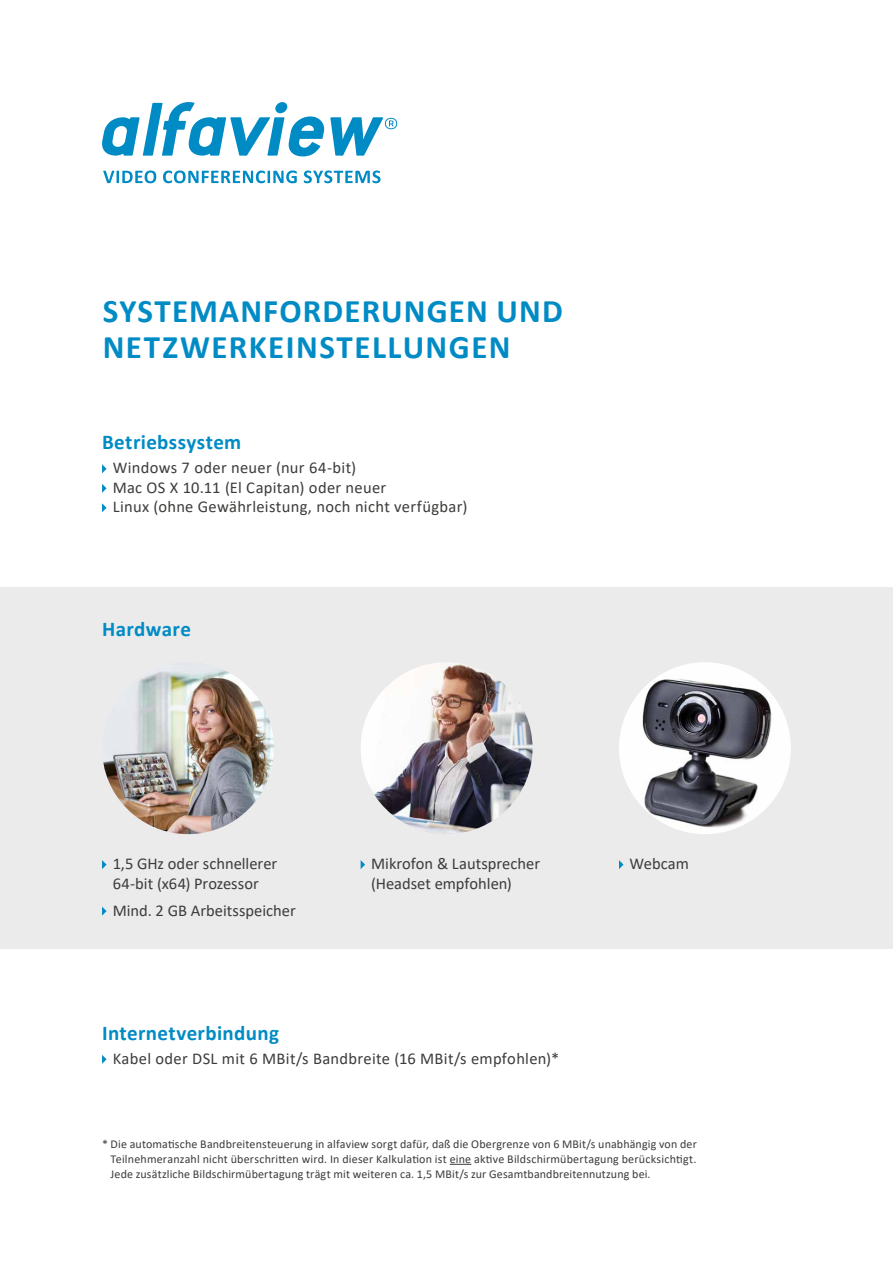
<style>
.page{position:relative;width:893px;height:1263px;background:#fff}
.page>*{position:absolute;margin:0;border:0;box-sizing:border-box;transform-origin:0 0}
.t1{font:700 33px/36px "Calibri";letter-spacing:.04em;color:#008bc5}
.t2{font:700 21px "Calibri";letter-spacing:.015em;color:#008bc5}
.t3{font:16.5px/19.5px "Calibri";letter-spacing:.015em;color:#3c3c3b}
.t4{font:12px/15px "Calibri";letter-spacing:.01em;color:#3c3c3b;text-align:justify}
</style>
<div class="page">
<svg style="left:102px;top:102px;width:295px;height:54px"></svg>
<svg style="left:103px;top:170px;width:278px;height:13px"></svg>
<svg style="left:102px;top:464px;width:5px;height:9px"></svg>
<svg style="left:102px;top:484px;width:5px;height:9px"></svg>
<svg style="left:102px;top:503px;width:5px;height:9px"></svg>
<svg style="left:102px;top:1055px;width:5px;height:9px"></svg>
<div style="left:0;top:587px;width:893px;height:362px;background:#ebebeb"></div>
<img style="left:361px;top:662px;width:172px;height:172px;border-radius:86px">
<img style="left:102px;top:662px;width:172px;height:172px;border-radius:86px">
<img style="left:619px;top:662px;width:172px;height:172px;border-radius:86px">
<svg style="left:102px;top:860px;width:5px;height:9px"></svg>
<svg style="left:102px;top:907px;width:5px;height:9px"></svg>
<svg style="left:361px;top:860px;width:4px;height:9px"></svg>
<svg style="left:619px;top:860px;width:4px;height:9px"></svg>
<svg style="left:450px;top:1164px;width:21px;height:1px"></svg>
<h1 class="t1" style="left:103px;top:293px;width:462px">SYSTEMANFORDERUNGEN UND<br>NETZWERKEINSTELLUNGEN</h1>
<h2 class="t2" style="left:102px;top:427px;width:141px">Betriebssystem</h2>
<h3 class="t3" style="left:113px;top:458px;width:356px">Windows 7 oder neuer (nur 64-bit)<br>Mac OS X 10.11 (El Capitan) oder neuer<br>Linux (ohne Gewährleistung, noch nicht verfügbar)</h3>
<h2 class="t2" style="left:102px;top:615px;width:90px">Hardware</h2>
<h3 class="t3" style="left:113px;top:853px;width:166px">1,5 GHz oder schnellerer<br>64-bit (x64) Prozessor</h3>
<h3 class="t3" style="left:113px;top:900px;width:185px">Mind. 2 GB Arbeitsspeicher</h3>
<h3 class="t3" style="left:371px;top:853px;width:170px">Mikrofon &amp; Lautsprecher (Headset empfohlen)</h3>
<h3 class="t3" style="left:630px;top:853px;width:61px">Webcam</h3>
<h2 class="t2" style="left:102px;top:1018px;width:179px">Internetverbindung</h2>
<h3 class="t3" style="left:113px;top:1048px;width:448px">Kabel oder DSL mit 6 MBit/s Bandbreite (16 MBit/s empfohlen)*</h3>
<p class="t4" style="left:111px;top:1136px;width:588px;text-indent:-9px">* Die automatische Bandbreitensteuerung in alfaview sorgt dafür, daß die Obergrenze von 6 MBit/s unabhängig von der Teilnehmeranzahl nicht überschritten wird. In dieser Kalkulation ist eine aktive Bildschirmübertagung berücksichtigt.<br>Jede zusätzliche Bildschirmübertagung trägt mit weiteren ca. 1,5 MBit/s zur Gesamtbandbreitennutzung bei.</p>
</div>
